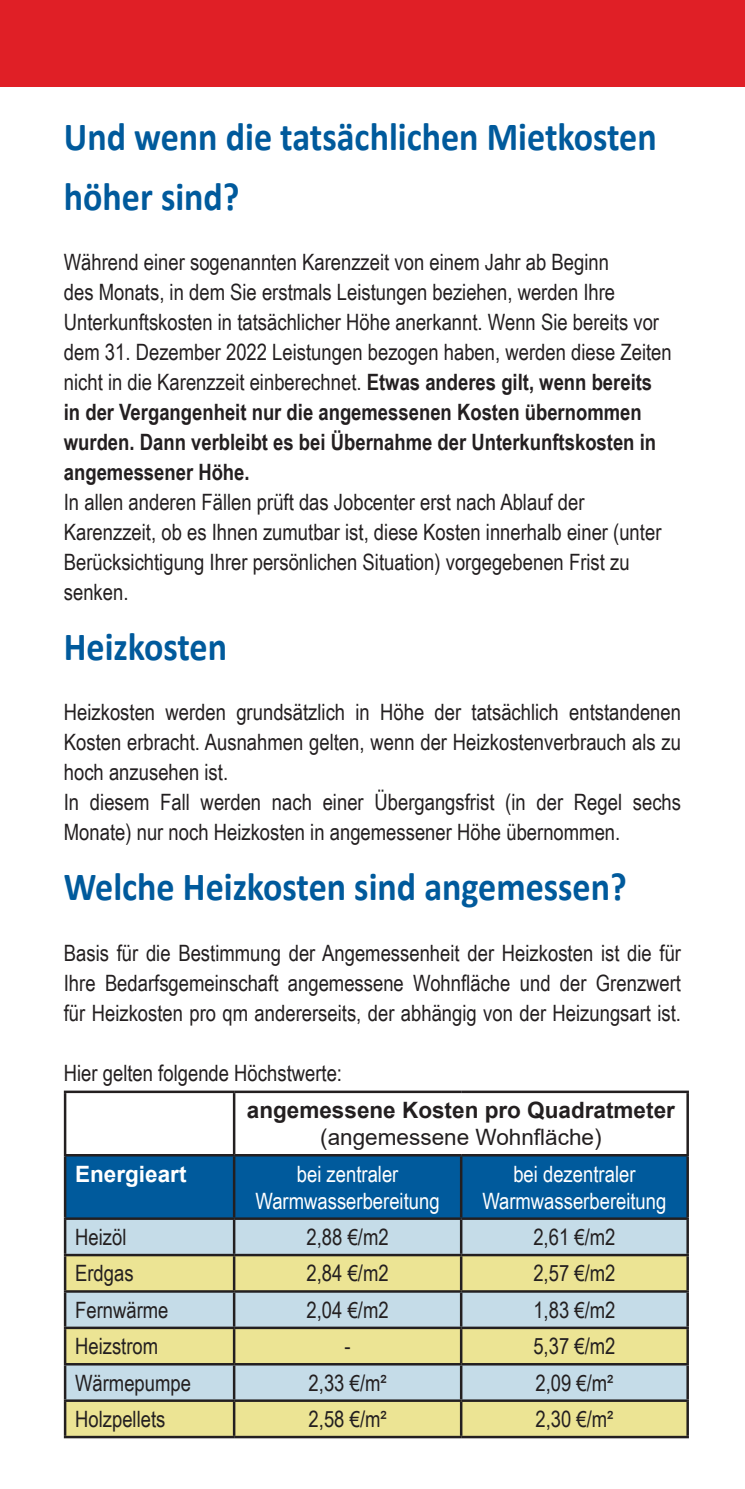
<style>
.page{position:relative;width:745px;height:1489px;background:#fff}
.page>*{position:absolute;margin:0;border:0;box-sizing:border-box;transform-origin:0 0}
.t1{font:700 40px/60px "Calibri";color:#005a9c;scale:.9 1}
.t2{font:22.5px/30px "Arial Narrow";color:#231f20}
.t3{font:22.5px "Arial Narrow";color:#fff}
.t4{font:700 22.5px/27px "Arial";color:#231f20;text-align:center}
.t5{font:700 22.5px "Arial";color:#fff}
.s1{font-weight:700}
.s2{font-weight:400}
</style>
<div class="page">
<div style="left:0;top:0;width:744px;height:86px;background:#e01f26"></div>
<div style="left:66px;top:1156px;width:620px;height:61px;background:#005a9c"></div>
<div style="left:66px;top:1219px;width:620px;height:34px;background:#c5dce8"></div>
<svg style="left:66px;top:1256px;width:620px;height:179px;fill:#ece494"></svg>
<hr style="left:64px;top:1090px;width:170px;height:3px;background:#231f20">
<hr style="left:64px;top:1093px;width:2px;height:60px;background:#231f20">
<hr style="left:234px;top:1090px;width:227px;height:3px;background:#231f20">
<hr style="left:233px;top:1093px;width:2px;height:60px;background:#231f20">
<hr style="left:461px;top:1090px;width:227px;height:3px;background:#231f20">
<hr style="left:686px;top:1093px;width:2px;height:60px;background:#231f20">
<hr style="left:64px;top:1153px;width:170px;height:3px;background:#231f20">
<hr style="left:64px;top:1156px;width:2px;height:61px;background:#231f20">
<hr style="left:234px;top:1153px;width:227px;height:3px;background:#231f20">
<hr style="left:233px;top:1156px;width:2px;height:61px;background:#231f20">
<hr style="left:461px;top:1153px;width:227px;height:3px;background:#231f20">
<hr style="left:459px;top:1156px;width:3px;height:61px;background:#231f20">
<hr style="left:686px;top:1156px;width:2px;height:61px;background:#231f20">
<hr style="left:64px;top:1217px;width:170px;height:2px;background:#231f20">
<hr style="left:64px;top:1219px;width:2px;height:34px;background:#231f20">
<hr style="left:234px;top:1217px;width:227px;height:2px;background:#231f20">
<hr style="left:233px;top:1219px;width:2px;height:34px;background:#231f20">
<hr style="left:461px;top:1217px;width:227px;height:2px;background:#231f20">
<hr style="left:459px;top:1219px;width:3px;height:34px;background:#231f20">
<hr style="left:686px;top:1219px;width:2px;height:34px;background:#231f20">
<hr style="left:64px;top:1253px;width:170px;height:3px;background:#231f20">
<hr style="left:64px;top:1256px;width:2px;height:34px;background:#231f20">
<hr style="left:234px;top:1253px;width:227px;height:3px;background:#231f20">
<hr style="left:233px;top:1256px;width:2px;height:34px;background:#231f20">
<hr style="left:461px;top:1253px;width:227px;height:3px;background:#231f20">
<hr style="left:459px;top:1256px;width:3px;height:34px;background:#231f20">
<hr style="left:686px;top:1256px;width:2px;height:34px;background:#231f20">
<hr style="left:64px;top:1290px;width:170px;height:2px;background:#231f20">
<hr style="left:64px;top:1292px;width:2px;height:34px;background:#231f20">
<hr style="left:234px;top:1290px;width:227px;height:2px;background:#231f20">
<hr style="left:233px;top:1292px;width:2px;height:34px;background:#231f20">
<hr style="left:461px;top:1290px;width:227px;height:2px;background:#231f20">
<hr style="left:459px;top:1292px;width:3px;height:34px;background:#231f20">
<hr style="left:686px;top:1292px;width:2px;height:34px;background:#231f20">
<hr style="left:64px;top:1326px;width:170px;height:2px;background:#231f20">
<hr style="left:64px;top:1328px;width:2px;height:34px;background:#231f20">
<hr style="left:234px;top:1326px;width:227px;height:2px;background:#231f20">
<hr style="left:233px;top:1328px;width:2px;height:34px;background:#231f20">
<hr style="left:461px;top:1326px;width:227px;height:2px;background:#231f20">
<hr style="left:459px;top:1328px;width:3px;height:34px;background:#231f20">
<hr style="left:686px;top:1328px;width:2px;height:34px;background:#231f20">
<hr style="left:64px;top:1362px;width:170px;height:3px;background:#231f20">
<hr style="left:64px;top:1365px;width:2px;height:34px;background:#231f20">
<hr style="left:234px;top:1362px;width:227px;height:3px;background:#231f20">
<hr style="left:233px;top:1365px;width:2px;height:34px;background:#231f20">
<hr style="left:461px;top:1362px;width:227px;height:3px;background:#231f20">
<hr style="left:459px;top:1365px;width:3px;height:34px;background:#231f20">
<hr style="left:686px;top:1365px;width:2px;height:34px;background:#231f20">
<hr style="left:64px;top:1399px;width:170px;height:2px;background:#231f20">
<hr style="left:64px;top:1401px;width:2px;height:34px;background:#231f20">
<hr style="left:234px;top:1399px;width:227px;height:2px;background:#231f20">
<hr style="left:233px;top:1401px;width:2px;height:34px;background:#231f20">
<hr style="left:461px;top:1399px;width:227px;height:2px;background:#231f20">
<hr style="left:459px;top:1401px;width:3px;height:34px;background:#231f20">
<hr style="left:686px;top:1401px;width:2px;height:34px;background:#231f20">
<hr style="left:64px;top:1435px;width:170px;height:3px;background:#231f20">
<hr style="left:234px;top:1435px;width:227px;height:3px;background:#231f20">
<hr style="left:461px;top:1435px;width:227px;height:3px;background:#231f20">
<p class="t1" style="left:64px;top:106px;width:659px">Und wenn die tatsächlichen Mietkosten höher sind?</p>
<p class="t2" style="left:64px;top:246px;width:609px">Während einer sogenannten Karenzzeit von einem Jahr ab Beginn<br>des Monats, in dem Sie erstmals Leistungen beziehen, werden Ihre Unterkunftskosten in tatsächlicher Höhe anerkannt. Wenn Sie bereits vor dem 31. Dezember 2022 Leistungen bezogen haben, werden diese Zeiten nicht in die Karenzzeit einberechnet. <span class="s1">Etwas anderes gilt, wenn bereits in der Vergangenheit nur die angemessenen Kosten übernommen wurden. Dann verbleibt es bei Übernahme der Unterkunftskosten in angemessener Höhe.<br></span>In allen anderen Fällen prüft das Jobcenter erst nach Ablauf der Karenzzeit, ob es Ihnen zumutbar ist, diese Kosten innerhalb einer (unter Berücksichtigung Ihrer persönlichen Situation) vorgegebenen Frist zu senken.</p>
<p class="t1" style="left:64px;top:616px;width:183px">Heizkosten</p>
<p class="t2" style="left:64px;top:696px;width:618px;text-align:justify">Heizkosten werden grundsätzlich in Höhe der tatsächlich entstandenen Kosten erbracht. Ausnahmen gelten, wenn der Heizkostenverbrauch als zu hoch anzusehen ist.</p>
<p class="t2" style="left:64px;top:786px;width:618px">In diesem Fall werden nach einer Übergangsfrist (in der Regel sechs<br>Monate) nur noch Heizkosten in angemessener Höhe übernommen.</p>
<p class="t1" style="left:64px;top:856px;width:626px">Welche Heizkosten sind angemessen?</p>
<p class="t2" style="left:64px;top:936px;width:618px;text-align:justify">Basis für die Bestimmung der Angemessenheit der Heizkosten ist die für Ihre Bedarfsgemeinschaft angemessene Wohnfläche und der Grenzwert für Heizkosten pro qm andererseits, der abhängig von der Heizungsart ist.</p>
<p class="t2" style="left:64px;top:1056px;width:279px">Hier gelten folgende Höchstwerte:</p>
<p class="t4" style="left:247px;top:1096px;width:429px">angemessene Kosten pro Quadratmeter <span class="s2">(angemessene Wohnfläche)</span></p>
<p class="t5" style="left:75px;top:1157px;width:113px">Energieart</p>
<p class="t3" style="left:296px;top:1157px;width:103px">bei zentraler</p>
<p class="t3" style="left:255px;top:1184px;width:185px">Warmwasserbereitung</p>
<p class="t3" style="left:513px;top:1157px;width:124px">bei dezentraler</p>
<p class="t3" style="left:482px;top:1184px;width:185px">Warmwasserbereitung</p>
<p class="t2" style="left:75px;top:1221px;width:53px">Heizöl</p>
<p class="t2" style="left:306px;top:1221px;width:84px">2,88 €/m2</p>
<p class="t2" style="left:533px;top:1221px;width:84px">2,61 €/m2</p>
<p class="t2" style="left:75px;top:1257px;width:60px">Erdgas</p>
<p class="t2" style="left:306px;top:1257px;width:84px">2,84 €/m2</p>
<p class="t2" style="left:533px;top:1257px;width:84px">2,57 €/m2</p>
<p class="t2" style="left:75px;top:1293px;width:95px">Fernwärme</p>
<p class="t2" style="left:306px;top:1293px;width:84px">2,04 €/m2</p>
<p class="t2" style="left:533px;top:1293px;width:84px">1,83 €/m2</p>
<p class="t2" style="left:75px;top:1330px;width:85px">Heizstrom</p>
<p class="t2" style="left:344px;top:1330px;width:8px">-</p>
<p class="t2" style="left:533px;top:1330px;width:84px">5,37 €/m2</p>
<p class="t2" style="left:75px;top:1366px;width:117px">Wärmepumpe</p>
<p class="t2" style="left:308px;top:1366px;width:79px">2,33 €/m²</p>
<p class="t2" style="left:535px;top:1366px;width:79px">2,09 €/m²</p>
<p class="t2" style="left:75px;top:1403px;width:92px">Holzpellets</p>
<p class="t2" style="left:308px;top:1403px;width:79px">2,58 €/m²</p>
<p class="t2" style="left:535px;top:1403px;width:79px">2,30 €/m²</p>
</div>
